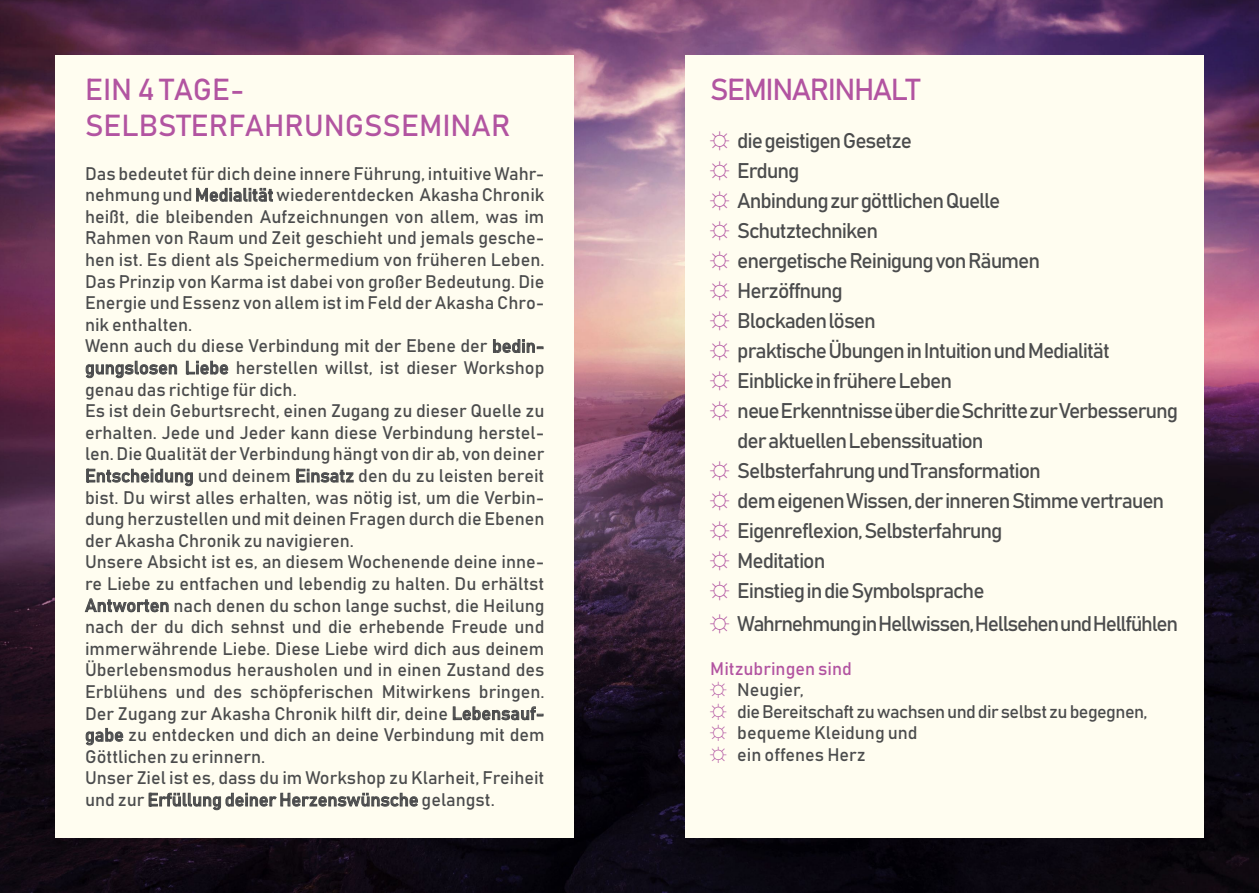
<style>
.page{position:relative;width:1259px;height:893px;background:#fff}
.page>*{position:absolute;margin:0;border:0;box-sizing:border-box;transform-origin:0 0}
.t1{font:30px/36px "Bahnschrift";color:#b254a1}
.t2{font:30px "Bahnschrift";letter-spacing:-.05em;color:#b254a1}
.t3{font:21px "Bahnschrift";letter-spacing:-.05em;color:#4b4c4d}
.t4{font:18px/21.6px "Bahnschrift";color:#4b4c4d}
.s1{font-family:"Arial";color:#b254a1}
.s2{color:#b254a1}
</style>
<div class="page">
<img style="left:0;top:0;width:1259px;height:893px">
<div style="left:55px;top:55px;width:519px;height:783px;background:#fffdf0"></div>
<svg style="left:196px;top:187px;width:77px;height:15px"></svg>
<svg style="left:493px;top:339px;width:50px;height:14px"></svg>
<svg style="left:85px;top:360px;width:92px;height:19px"></svg>
<svg style="left:186px;top:360px;width:42px;height:15px"></svg>
<svg style="left:86px;top:468px;width:107px;height:19px"></svg>
<svg style="left:296px;top:469px;width:58px;height:14px"></svg>
<svg style="left:84px;top:598px;width:85px;height:15px"></svg>
<svg style="left:453px;top:706px;width:90px;height:15px"></svg>
<svg style="left:85px;top:727px;width:39px;height:19px"></svg>
<svg style="left:149px;top:792px;width:269px;height:19px"></svg>
<div style="left:685px;top:55px;width:518px;height:783px;background:#fffdf0"></div>
<h1 class="t1" style="left:85px;top:71px;width:427px">EIN 4 TAGE-<br>SELBSTERFAHRUNGSSEMINAR</h1>
<p class="t4" style="left:85px;top:162px;width:461px">Das bedeutet für dich deine innere Führung, intuitive Wahr&shy;nehmung und Medialität wiederentdecken Akasha Chronik heißt, die bleibenden Aufzeichnungen von allem, was im Rahmen von Raum und Zeit geschieht und jemals gesche&shy;hen ist. Es dient als Speichermedium von früheren Leben.<br>Das Prinzip von Karma ist dabei von großer Bedeutung. Die Energie und Essenz von allem ist im Feld der Akasha Chro&shy;nik enthalten.<br>Wenn auch du diese Verbindung mit der Ebene der bedin&shy;gungslosen Liebe herstellen willst, ist dieser Workshop genau das richtige für dich.<br>Es ist dein Geburtsrecht, einen Zugang zu dieser Quelle zu erhalten. Jede und Jeder kann diese Verbindung herstel&shy;len. Die Qualität der Verbindung hängt von dir ab, von deiner Entscheidung und deinem Einsatz den du zu leisten bereit bist. Du wirst alles erhalten, was nötig ist, um die Verbin&shy;dung herzustellen und mit deinen Fragen durch die Ebenen der Akasha Chronik zu navigieren.<br>Unsere Absicht ist es, an diesem Wochenende deine inne&shy;re Liebe zu entfachen und lebendig zu halten. Du erhältst Antworten nach denen du schon lange suchst, die Heilung nach der du dich sehnst und die erhebende Freude und immerwährende Liebe. Diese Liebe wird dich aus deinem Überlebensmodus herausholen und in einen Zustand des Erblühens und des schöpferischen Mitwirkens bringen.<br>Der Zugang zur Akasha Chronik hilft dir, deine Lebensauf&shy;gabe zu entdecken und dich an deine Verbindung mit dem Göttlichen zu erinnern.<br>Unser Ziel ist es, dass du im Workshop zu Klarheit, Freiheit und zur Erfüllung deiner Herzenswünsche gelangst.</p>
<h1 class="t2" style="left:710px;top:71px;width:211px">SEMINARINHALT</h1>
<p class="t3" style="left:710px;top:128px;width:203px"><span class="s1">☼</span> die geistigen Gesetze</p>
<p class="t3" style="left:710px;top:158px;width:91px"><span class="s1">☼</span> Erdung</p>
<p class="t3" style="left:710px;top:188px;width:292px"><span class="s1">☼</span> Anbindung zur göttlichen Quelle</p>
<p class="t3" style="left:710px;top:218px;width:169px"><span class="s1">☼</span> Schutztechniken</p>
<p class="t3" style="left:710px;top:248px;width:331px"><span class="s1">☼</span> energetische Reinigung von Räumen</p>
<p class="t3" style="left:710px;top:278px;width:134px"><span class="s1">☼</span> Herzöffnung</p>
<p class="t3" style="left:710px;top:308px;width:167px"><span class="s1">☼</span> Blockaden lösen</p>
<p class="t3" style="left:710px;top:338px;width:401px"><span class="s1">☼</span> praktische Übungen in Intuition und Medialität</p>
<p class="t3" style="left:710px;top:368px;width:243px"><span class="s1">☼</span> Einblicke in frühere Leben</p>
<p class="t3" style="left:710px;top:398px;width:469px"><span class="s1">☼</span> neue Erkenntnisse über die Schritte zur Verbesserung</p>
<p class="t3" style="left:737px;top:428px;width:248px">der aktuellen Lebenssituation</p>
<p class="t3" style="left:710px;top:458px;width:332px"><span class="s1">☼</span> Selbsterfahrung und Transformation</p>
<p class="t3" style="left:710px;top:488px;width:455px"><span class="s1">☼</span> dem eigenen Wissen, der inneren Stimme vertrauen</p>
<p class="t3" style="left:710px;top:518px;width:294px"><span class="s1">☼</span> Eigenreflexion, Selbsterfahrung</p>
<p class="t3" style="left:710px;top:548px;width:117px"><span class="s1">☼</span> Meditation</p>
<p class="t3" style="left:710px;top:578px;width:276px"><span class="s1">☼</span> Einstieg in die Symbolsprache</p>
<p class="t3" style="left:710px;top:611px;width:469px"><span class="s1">☼</span> Wahrnehmung in Hellwissen, Hellsehen und Hellfühlen</p>
<p class="t4" style="left:710px;top:657px;width:439px"><span class="s2">Mitzubringen sind<br></span><span class="s1">☼</span> Neugier,<br><span class="s1">☼</span> die Bereitschaft zu wachsen und dir selbst zu begegnen, <span class="s1">☼</span> bequeme Kleidung und<br><span class="s1">☼</span> ein offenes Herz</p>
</div>
